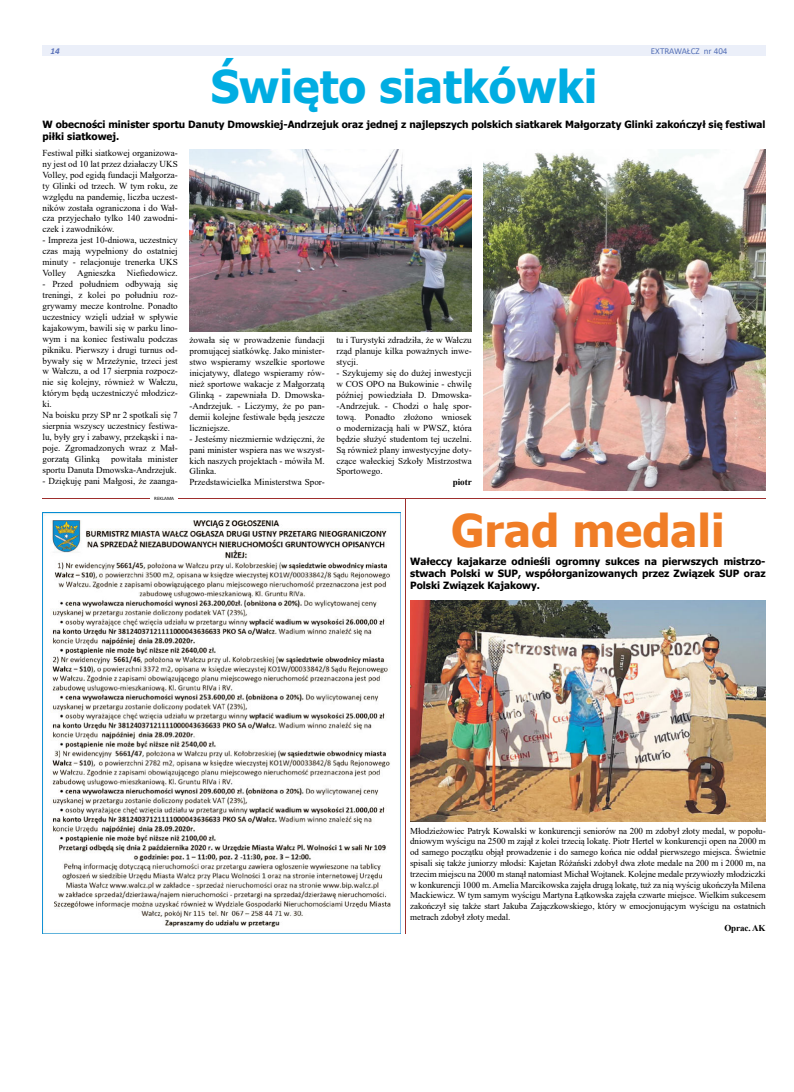
<style>
.page{position:relative;width:794px;height:1092px;background:#fff}
.page>*{position:absolute;margin:0;border:0;box-sizing:border-box;transform-origin:0 0}
.t1{font:700 45px "Tahoma";color:#00ade2}
.t2{font:700 45px "Tahoma";color:#f07d26}
.t3{font:700 10px/12px "Tahoma";color:#000}
.t4{font:9.1px/10.9px "Times New Roman";color:#000;text-align:justify}
.t5{font:700 9.1px "Times New Roman";color:#000}
.t6{font:9px/10.8px "Times New Roman";letter-spacing:-.01em;color:#000;text-align:justify}
.t7{font:9px "Calibri";color:#5570b6}
.t8{font:700 9px "Times New Roman";letter-spacing:-.01em;color:#000}
.t9{font:italic 700 9px "Calibri";color:#5b72b9}
.t10{font:5px "Calibri";color:#000}
</style>
<div class="page">
<div style="left:43px;top:45px;width:722px;height:11px;background:#ebeff9"></div>
<hr style="left:43px;top:498px;width:722px;height:1px;background:#9e2e2d">
<hr style="left:151px;top:496px;width:27px;height:4px;background:#fff">
<img style="left:189px;top:150px;width:283px;height:181px">
<img style="left:483px;top:150px;width:282px;height:341px">
<img style="left:43px;top:512px;width:358px;height:421px">
<img style="left:410px;top:600px;width:355px;height:221px">
<hr style="left:405px;top:498px;width:1px;height:435px;background:#9e2e2d">
<p class="t9" style="left:50px;top:47px;width:11px">14</p>
<p class="t7" style="left:651px;top:44px;width:78px">EXTRAWAŁCZ nr 404</p>
<h1 class="t1" style="left:211px;top:55px;width:388px">Święto siatkówki</h1>
<p class="t3" style="left:43px;top:119px;width:724px">W obecności minister sportu Danuty Dmowskiej-Andrzejuk oraz jednej z najlepszych polskich siatkarek Małgorzaty Glinki zakończył się festiwal piłki siatkowej.</p>
<p class="t4" style="left:43px;top:147px;width:137px">Festiwal piłki siatkowej organizowa&shy;ny jest od 10 lat przez działaczy UKS Volley, pod egidą fundacji Małgorza&shy;ty Glinki od trzech. W tym roku, ze względu na pandemię, liczba uczest&shy;ników została ograniczona i do Wał&shy;cza przyjechało tylko 140 zawodni&shy;czek i zawodników.</p>
<p class="t4" style="left:43px;top:234px;width:137px">- Impreza jest 10-dniowa, uczestnicy czas mają wypełniony do ostatniej minuty - relacjonuje trenerka UKS Volley Agnieszka</p>
<p class="t4" style="left:127px;top:267px;width:52px">Niefiedowicz.</p>
<p class="t4" style="left:43px;top:278px;width:137px;text-align:left">- Przed południem odbywają się treningi, z kolei po południu roz&shy;grywamy mecze kontrolne. Ponadto uczestnicy wzięli udział w spływie kajakowym, bawili się w parku lino&shy;wym i na koniec festiwalu podczas pikniku. Pierwszy i drugi turnus od&shy;bywały się w Mrzeżynie, trzeci jest w Wałczu, a od 17 sierpnia rozpocz&shy;nie się kolejny, również w Wałczu, którym będą uczestniczyć młodzicz&shy;ki.<br>Na boisku przy SP nr 2 spotkali się 7 sierpnia wszyscy uczestnicy festiwa&shy;lu, były gry i zabawy, przekąski i na&shy;poje. Zgromadzonych wraz z Mał&shy;gorzatą Glinką powitała minister sportu Danuta Dmowska-Andrzejuk.</p>
<p class="t4" style="left:43px;top:475px;width:137px">- Dziękuję pani Małgosi, że zaanga-</p>
<p class="t4" style="left:189px;top:334px;width:137px">żowała się w prowadzenie fundacji promującej siatkówkę. Jako minister&shy;stwo wspieramy wszelkie sportowe inicjatywy, dlatego wspieramy rów&shy;nież sportowe wakacje z Małgorzatą Glinką - zapewniała D. Dmowska--Andrzejuk. - Liczymy, że po pan&shy;demii kolejne festiwale będą jeszcze liczniejsze.</p>
<p class="t4" style="left:189px;top:433px;width:137px;text-align:left">- Jesteśmy niezmiernie wdzięczni, że pani minister wspiera nas we wszyst&shy;kich naszych projektach - mówiła M.<br>Glinka.<br>Przedstawicielka Ministerstwa Spor-</p>
<p class="t4" style="left:336px;top:334px;width:137px">tu i Turystyki zdradziła, że w Wałczu rząd planuje kilka poważnych inwe&shy;stycji.</p>
<p class="t4" style="left:336px;top:367px;width:137px">- Szykujemy się do dużej inwestycji w COS OPO na Bukowinie - chwilę później powiedziała D. Dmowska--Andrzejuk. - Chodzi o halę spor&shy;tową. Ponadto złożono wniosek o modernizacją hali w PWSZ, która będzie służyć studentom tej uczelni.<br>Są również plany inwestycyjne doty&shy;czące wałeckiej Szkoły Mistrzostwa Sportowego.</p>
<p class="t5" style="left:453px;top:479px;width:21px">piotr</p>
<h1 class="t2" style="left:451px;top:498px;width:275px">Grad medali</h1>
<p class="t3" style="left:410px;top:556px;width:357px;text-align:justify">Wałeccy kajakarze odnieśli ogromny sukces na pierwszych mistrzo&shy;stwach Polski w SUP, współorganizowanych przez Związek SUP oraz Polski Związek Kajakowy.</p>
<p class="t10" style="left:154px;top:495px;width:21px">REKLAMA</p>
<p class="t6" style="left:410px;top:824px;width:357px">Młodzieżowiec Patryk Kowalski w konkurencji seniorów na 200 m zdobył złoty medal, w popołu&shy;dniowym wyścigu na 2500 m zajął z kolei trzecią lokatę. Piotr Hertel w konkurencji open na 2000 m od samego początku objął prowadzenie i do samego końca nie oddał pierwszego miejsca. Świetnie spisali się także juniorzy młodsi: Kajetan Różański zdobył dwa złote medale na 200 m i 2000 m, na trzecim miejscu na 2000 m stanął natomiast Michał Wojtanek. Kolejne medale przywiozły młodziczki w konkurencji 1000 m. Amelia Marcikowska zajęła drugą lokatę, tuż za nią wyścig ukończyła Milena Mackiewicz. W tym samym wyścigu Martyna Łątkowska zajęła czwarte miejsce. Wielkim sukcesem zakończył się także start Jakuba Zajączkowskiego, który w emocjonującym wyścigu na ostatnich metrach zdobył złoty medal.</p>
<p class="t8" style="left:724px;top:924px;width:43px">Oprac. AK</p>
</div>
